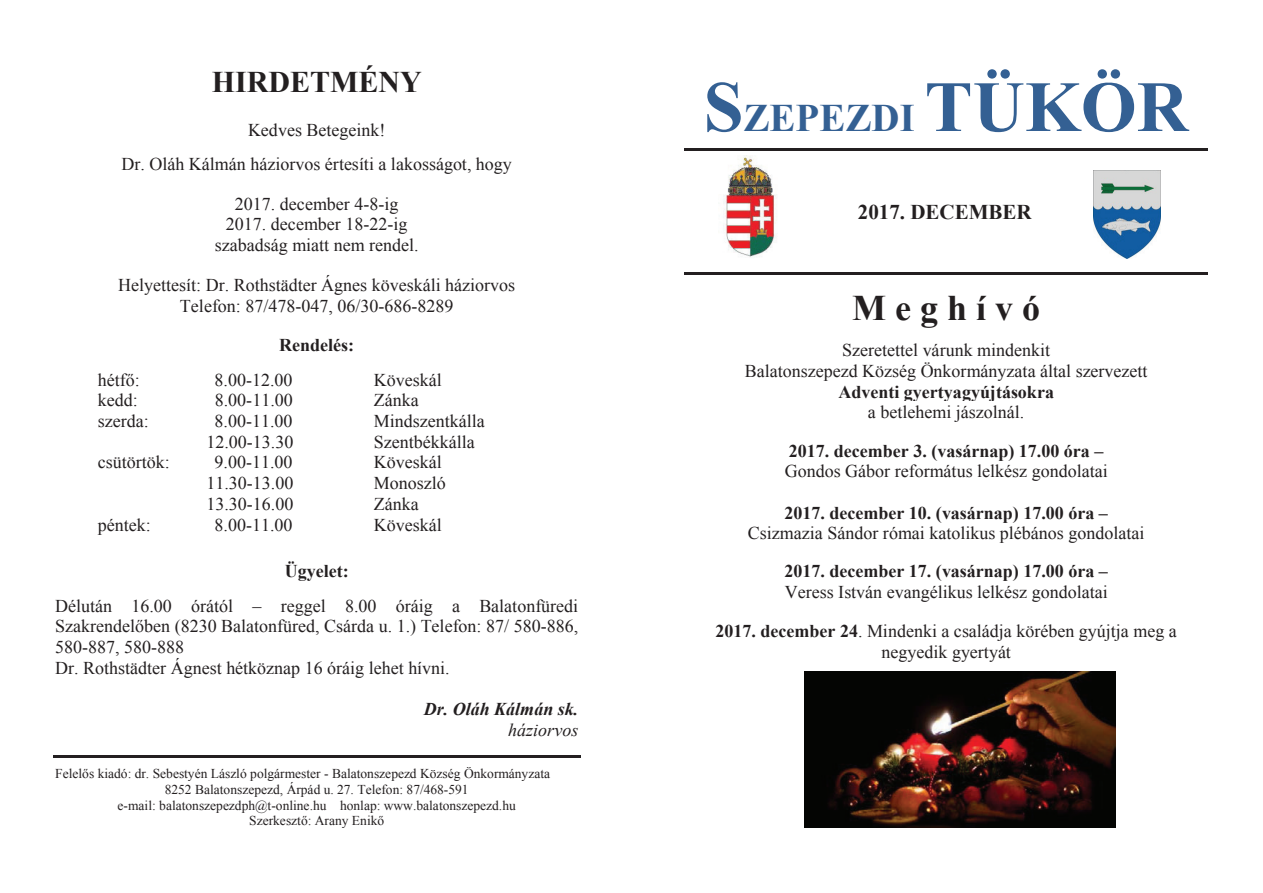
<style>
.page{position:relative;width:1263px;height:893px;background:#fff}
.page>*{position:absolute;margin:0;border:0;box-sizing:border-box;transform-origin:0 0}
.t1{font:700 39px "Times New Roman";color:#346093}
.t2{font:700 36px "Times New Roman";color:#231f20}
.t3{font:700 30px "Times New Roman";color:#231f20}
.t4{font:700 21px "Times New Roman";color:#231f20}
.t5{font:18px/20.7px "Times New Roman";color:#231f20;text-align:center}
.t6{font:700 18px "Times New Roman";color:#231f20}
.t7{font:italic 700 18px "Times New Roman";color:#231f20}
.t8{font:italic 18px "Times New Roman";color:#231f20}
.t9{font:13.5px "Times New Roman";color:#231f20}
.s1{font-size:72px}
.s2{font-weight:700}
</style>
<div class="page">
<img style="left:804px;top:672px;width:312px;height:156px">
<hr style="left:53px;top:755px;width:527px;height:3px;background:#231f20">
<img style="left:1093px;top:171px;width:67px;height:87px">
<hr style="left:685px;top:148px;width:523px;height:2px;background:#231f20">
<hr style="left:685px;top:273px;width:523px;height:2px;background:#231f20">
<img style="left:723px;top:156px;width:54px;height:101px">
<h3 class="t3" style="left:212px;top:61px;width:211px">HIRDETMÉNY</h3>
<p class="t5" style="left:121px;top:112px;width:392px;line-height:34.5px">Kedves Betegeink!<br>Dr. Oláh Kálmán háziorvos értesíti a lakosságot, hogy</p>
<p class="t5" style="left:215px;top:193px;width:205px">2017. december 4-8-ig<br>2017. december 18-22-ig szabadság miatt nem rendel.</p>
<p class="t5" style="left:118px;top:274px;width:398px">Helyettesít: Dr. Rothstädter Ágnes köveskáli háziorvos<br>Telefon: 87/478-047, 06/30-686-8289</p>
<p class="t6" style="left:279px;top:333px;width:77px">Rendelés:</p>
<p class="t5" style="left:98px;top:369px;width:43px">hétfő:</p>
<p class="t5" style="left:215px;top:369px;width:80px">8.00-12.00</p>
<p class="t5" style="left:374px;top:369px;width:70px">Köveskál</p>
<p class="t5" style="left:98px;top:390px;width:42px">kedd:</p>
<p class="t5" style="left:215px;top:390px;width:80px">8.00-11.00</p>
<p class="t5" style="left:374px;top:390px;width:46px">Zánka</p>
<p class="t5" style="left:98px;top:410px;width:52px">szerda:</p>
<p class="t5" style="left:215px;top:410px;width:80px">8.00-11.00</p>
<p class="t5" style="left:374px;top:410px;width:113px">Mindszentkálla</p>
<p class="t5" style="left:206px;top:431px;width:89px">12.00-13.30</p>
<p class="t5" style="left:374px;top:431px;width:102px">Szentbékkálla</p>
<p class="t5" style="left:98px;top:452px;width:74px">csütörtök:</p>
<p class="t5" style="left:215px;top:452px;width:80px">9.00-11.00</p>
<p class="t5" style="left:374px;top:452px;width:70px">Köveskál</p>
<p class="t5" style="left:206px;top:472px;width:89px">11.30-13.00</p>
<p class="t5" style="left:374px;top:472px;width:74px">Monoszló</p>
<p class="t5" style="left:206px;top:493px;width:89px">13.30-16.00</p>
<p class="t5" style="left:374px;top:493px;width:46px">Zánka</p>
<p class="t5" style="left:98px;top:514px;width:55px">péntek:</p>
<p class="t5" style="left:215px;top:514px;width:80px">8.00-11.00</p>
<p class="t5" style="left:374px;top:514px;width:70px">Köveskál</p>
<p class="t6" style="left:285px;top:559px;width:66px">Ügyelet:</p>
<p class="t5" style="left:55px;top:595px;width:524px;text-align:left">Délután 16.00 órától – reggel 8.00 óráig a Balatonfüredi Szakrendelőben (8230 Balatonfüred, Csárda u. 1.) Telefon: 87/ 580-886, 580-887, 580-888<br>Dr. Rothstädter Ágnest hétköznap 16 óráig lehet hívni.</p>
<p class="t7" style="left:424px;top:697px;width:156px">Dr. Oláh Kálmán sk.</p>
<p class="t8" style="left:508px;top:717px;width:72px">háziorvos</p>
<p class="t9" style="left:55px;top:765px;width:496px">Felelős kiadó: dr. Sebestyén László polgármester - Balatonszepezd Község Önkormányzata</p>
<p class="t9" style="left:165px;top:780px;width:306px">8252 Balatonszepezd, Árpád u. 27. Telefon: 87/468-591</p>
<p class="t9" style="left:118px;top:796px;width:400px">e-mail: balatonszepezdph@t-online.hu honlap: www.balatonszepezd.hu</p>
<p class="t9" style="left:249px;top:811px;width:137px">Szerkesztő: Arany Enikő</p>
<h1 class="t1" style="left:703px;top:91px;width:486px"><span class="s1">S</span>ZEPEZDI <span class="s1">TÜKÖR</span></h1>
<p class="t4" style="left:858px;top:197px;width:175px">2017. DECEMBER</p>
<h2 class="t2" style="left:852px;top:283px;width:189px">M e g h í v ó</h2>
<p class="t5" style="left:745px;top:340px;width:404px">Szeretettel várunk mindenkit<br>Balatonszepezd Község Önkormányzata által szervezett</p>
<p class="t6" style="left:838px;top:379px;width:217px">Adventi gyertyagyújtásokra</p>
<p class="t5" style="left:868px;top:402px;width:158px">a betlehemi jászolnál.</p>
<p class="t6" style="left:789px;top:438px;width:316px">2017. december 3. (vasárnap) 17.00 óra –</p>
<p class="t5" style="left:785px;top:460px;width:324px">Gondos Gábor református lelkész gondolatai</p>
<p class="t6" style="left:784px;top:500px;width:325px">2017. december 10. (vasárnap) 17.00 óra –</p>
<p class="t5" style="left:748px;top:523px;width:398px">Csizmazia Sándor római katolikus plébános gondolatai</p>
<p class="t6" style="left:784px;top:559px;width:325px">2017. december 17. (vasárnap) 17.00 óra –</p>
<p class="t5" style="left:715px;top:572px;width:463px;line-height:39px">Veress István evangélikus lelkész gondolatai<br><span class="s2">2017. december 24</span>. Mindenki a családja körében gyújtja meg a</p>
<p class="t5" style="left:881px;top:641px;width:131px">negyedik gyertyát</p>
</div>
